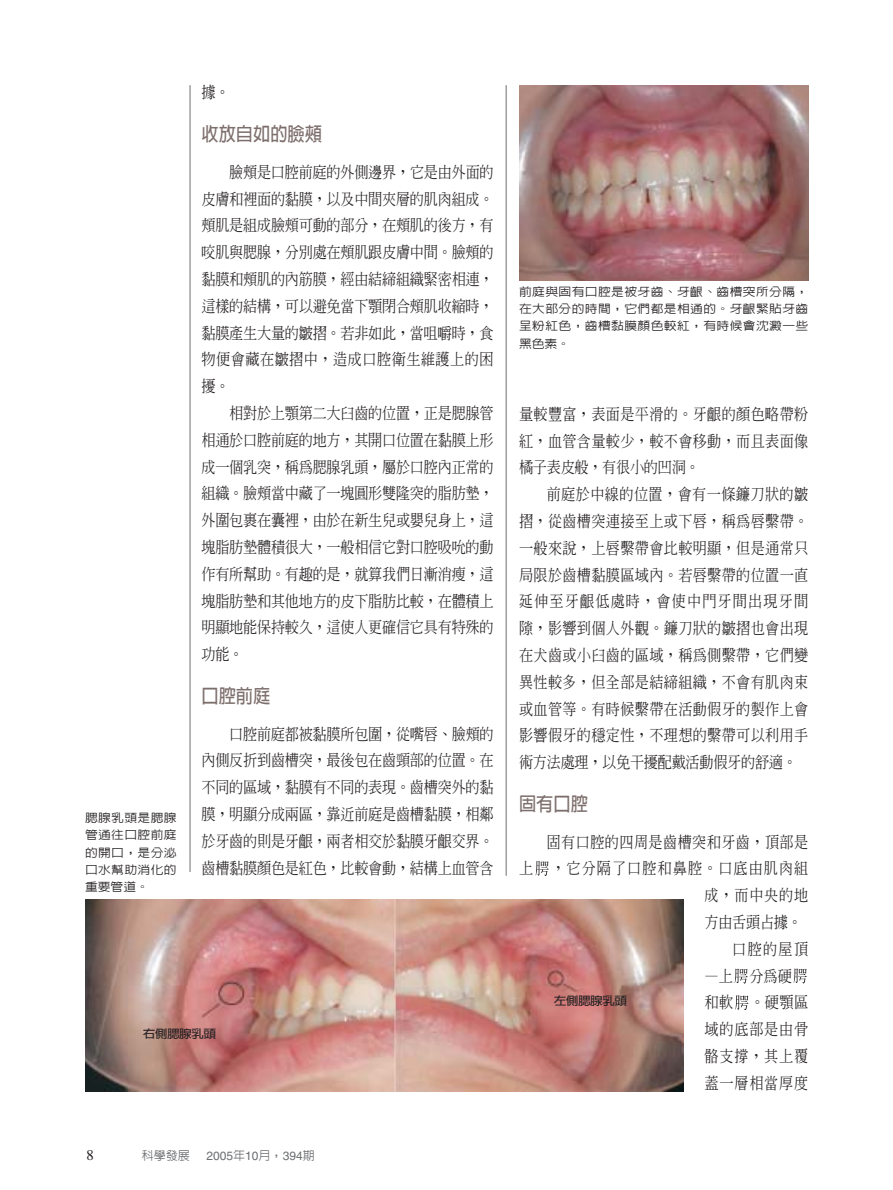
<style>
.page{position:relative;width:893px;height:1190px;background:#fff}
.page>*{position:absolute;margin:0;border:0;box-sizing:border-box;transform-origin:0 0}
.t1{font:700 19.2px "Lin Gothic";color:#7d6f6c;scale:.9 1}
.t2{font:500 15.75px/26.8px "Inn Ming";letter-spacing:-.02em;color:#231f20;text-align:justify;scale:.9 1}
.t3{font:500 15.75px "Inn Ming";letter-spacing:.025em;color:#231f20;scale:.9 1}
.t4{font:500 15.75px "Inn Ming";letter-spacing:.07em;color:#231f20;scale:.9 1}
.t5{font:500 15.75px "Inn Ming";letter-spacing:.055em;color:#231f20;scale:.9 1}
.t6{font:14.85px "Times";color:#231f20}
.t7{font:12px "Helvetica";color:#6c6e70}
.t8{font:500 12px "Lin Gothic";color:#6c6e70}
.t9{font:500 11.55px/17.2px "Lin Gothic";letter-spacing:.03em;color:#231f20;text-align:justify;scale:1.11 1}
.t10{font:700 11.55px "Lin Gothic";letter-spacing:-.05em;color:#231f20;scale:1.11 1}
.s1{font-family:"Lin Gothic";font-weight:500}
</style>
<div class="page">
<svg style="left:735px;top:995px;width:13px;height:14px"></svg>
<svg style="left:793px;top:968px;width:13px;height:15px"></svg>
<svg style="left:734px;top:968px;width:13px;height:15px"></svg>
<svg style="left:535px;top:861px;width:13px;height:15px"></svg>
<hr style="left:506px;top:85px;width:1px;height:790px;background:#6c6e70">
<hr style="left:190px;top:85px;width:1px;height:787px;background:#6c6e70">
<img style="left:85px;top:899px;width:598px;height:192px">
<img style="left:519px;top:85px;width:289px;height:196px">
<p class="t9" style="left:85px;top:809px;width:84px">腮腺乳頭是腮腺管通往口腔前庭的開口等是分泌口水幫助消化的重要管道。</p>
<p class="t2" style="left:201px;top:79px;width:33px">據。</p>
<p class="t1" style="left:201px;top:124px;width:135px">收放自如的臉頰</p>
<p class="t2" style="left:201px;top:158px;width:326px;text-indent:28px">臉頰是口腔前庭的外側邊界，它是由外面的皮膚和裡面的黏膜，以及中間夾層的肌肉組成。頰肌是組成臉頰可動的部分，在頰肌的後方，有咬肌與腮腺，分別處在頰肌跟皮膚中間。臉頰的黏膜和頰肌的內筋膜，經由結締組織緊密相連，這樣的結構，可以避免當下顎閉合頰肌收縮時，黏膜產生大量的皺摺。若非如此，當咀嚼時，食物便會藏在皺摺中，造成口腔衛生維護上的困擾。</p>
<p class="t2" style="left:201px;top:399px;width:326px;text-indent:28px">相對於上顎第二大臼齒的位置，正是腮腺管相通於口腔前庭的地方，其開口位置在黏膜上形成一個乳突，稱為腮腺乳頭，屬於口腔內正常的組織。臉頰當中藏了一塊圓形雙隆突的脂肪墊，外圍包裹在囊裡，由於在新生兒或嬰兒身上，這塊脂肪墊體積很大，一般相信它對口腔吸吮的動作有所幫助。有趣的是，就算我們日漸消瘦，這塊脂肪墊和其他地方的皮下脂肪比較，在體積上明顯地能保持較久，這使人更確信它具有特殊的功能。</p>
<p class="t1" style="left:201px;top:686px;width:78px">口腔前庭</p>
<p class="t2" style="left:201px;top:720px;width:326px;text-indent:28px">口腔前庭都被黏膜所包圍，從嘴唇、臉頰的內側反折到齒槽突，最後包在齒頸部的位置。在不同的區域，黏膜有不同的表現。齒槽突外的黏膜，明顯分成兩區，靠近前庭是齒槽黏膜，相鄰於牙齒的則是牙齦，兩者相交於黏膜牙齦交界。齒槽黏膜顏色是紅色，比較會動，結構上血管含</p>
<p class="t10" style="left:143px;top:1027px;width:78px">右側腮腺乳頭　</p>
<p class="t6" style="left:87px;top:1149px;width:9px">8</p>
<p class="t8" style="left:142px;top:1149px;width:49px">科學發展</p>
<p class="t7" style="left:206px;top:1151px;width:110px">2005<span class="s1">年</span>10<span class="s1">月等</span>394<span class="s1">期</span></p>
<p class="t9" style="left:519px;top:283px;width:262px">前庭窞固有口腔是被牙齒、牙齦、齒槽突所分隔等在大部分的時間等它們都是相通的。牙齦緊貼牙齒呈粉紅色等齒槽黏紅顏色較紅等有時候會沈澱一些黑色素。</p>
<p class="t2" style="left:519px;top:400px;width:323px">量較豐富，表面是平滑的。牙齦的顏色略帶粉紅，血管含量較少，較不會移動，而且表面像橘子表皮般，有很小的凹洞。</p>
<p class="t2" style="left:519px;top:481px;width:323px;text-indent:28px">前庭於中線的位置，會有一條鐮刀狀的皺摺，從齒槽突連接至上或下唇，稱為唇繫帶。一般來說，上唇繫帶會比較明顯，但是通常只局限於齒槽黏膜區域內。若唇繫帶的位置一直延伸至牙齦低處時，會使中門牙間出現牙間隙，影響到個人外觀。鐮刀狀的皺摺也會出現在犬齒或小臼齒的區域，稱為側繫帶，它們變異性較多，但全部是結締組織，不會有肌肉束或血管等。有時候繫帶在活動假牙的製作上會影響假牙的穩定性，不理想的繫帶可以利用手術方法處理，以免干擾配戴活動假牙的舒適。</p>
<p class="t1" style="left:519px;top:794px;width:78px">固有口腔</p>
<p class="t3" style="left:546px;top:833px;width:292px">固有口腔的四周是齒槽突和牙齒，頂部是</p>
<p class="t4" style="left:519px;top:860px;width:323px">上 ，它分隔了口腔和鼻腔。口底由肌肉組</p>
<p class="t2" style="left:704px;top:881px;width:117px">成，而中央的地</p>
<p class="t2" style="left:704px;top:908px;width:110px">方由舌頭占據。</p>
<p class="t2" style="left:732px;top:935px;width:86px">口腔的屋頂</p>
<p class="t2" style="left:704px;top:962px;width:99px">—上 分為硬</p>
<p class="t2" style="left:704px;top:989px;width:117px">和軟 。硬顎區</p>
<p class="t5" style="left:704px;top:1021px;width:117px">域的底部是由骨</p>
<p class="t2" style="left:704px;top:1042px;width:117px">骼支撐，其上覆</p>
<p class="t5" style="left:704px;top:1074px;width:117px">蓋一層相當厚度</p>
<p class="t10" style="left:553px;top:994px;width:68px">左側腮腺乳頭</p>
</div>
